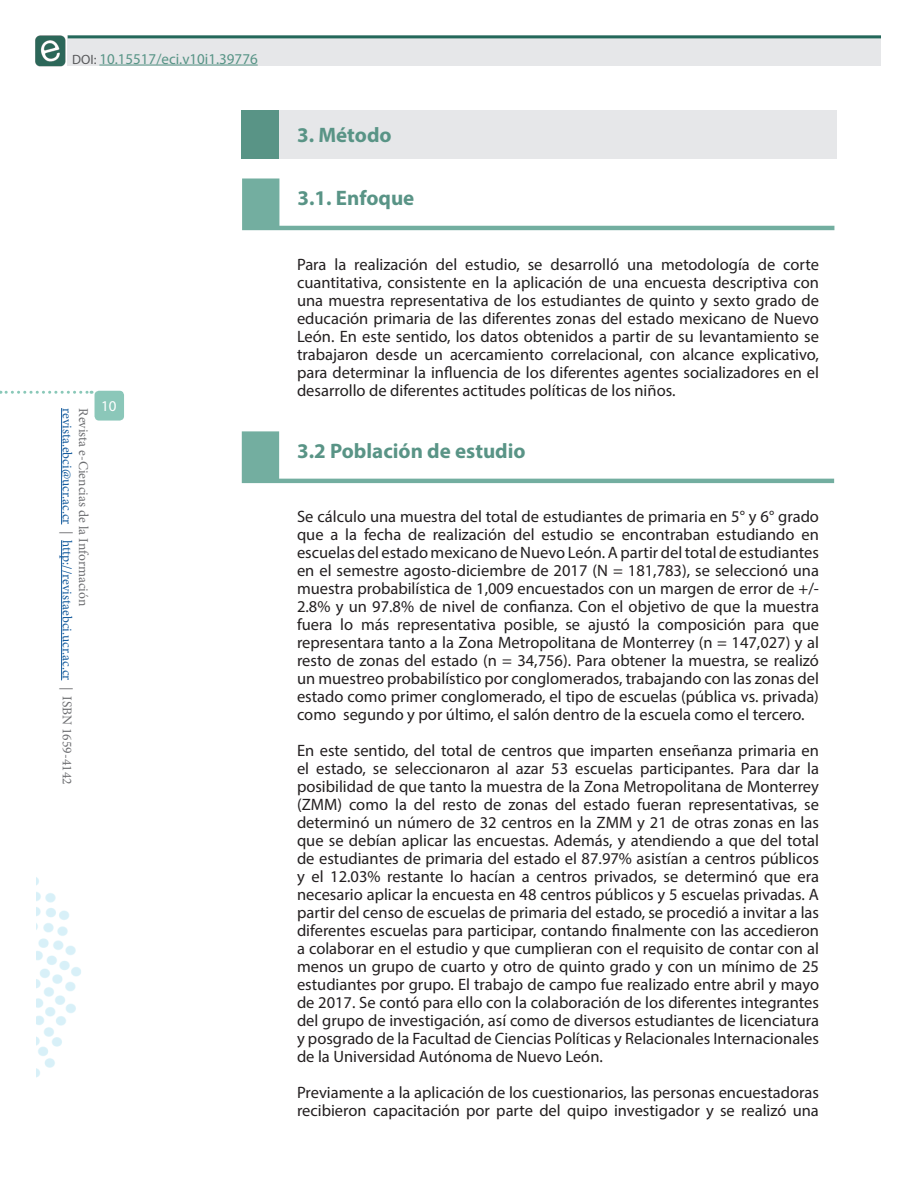
<style>
.page{position:relative;width:918px;height:1188px;background:#fff}
.page>*{position:absolute;margin:0;border:0;box-sizing:border-box;transform-origin:0 0}
.Encabezado_Nivel_1{font:700 21px "Myriad Pro";color:#599486}
.Texto_simple{font:16.5px/18px "Myriad Pro";color:#231f20;text-align:justify}
.t1{font:15px "Myriad Pro";color:#579486}
.t2{font:15px "Myriad Pro";color:#fff}
.t3{font:13.5px/16.2px "Minion Pro";color:#6c6d70}
.t4{font:13.5px "Minion Pro";color:#175d9e}
.s1{font-size:13.5px;color:#57585a}
.s2{color:#175d9e}
</style>
<div class="page">
<img style="left:35px;top:35px;width:33px;height:32px">
<div style="left:68px;top:35px;width:813px;height:31px;background:#e6e7e9"></div>
<hr style="left:99px;top:65px;width:159px;height:1px;background:#579486">
<hr style="left:68px;top:35px;width:813px;height:3px;background:#23685a">
<svg style="left:0;top:391px;width:92px;height:3px"></svg>
<hr style="left:61px;top:408px;width:1px;height:116px;background:#175d9e">
<hr style="left:61px;top:540px;width:1px;height:140px;background:#175d9e">
<div style="left:95px;top:391px;width:29px;height:30px;background:#8bc7b9;border-radius:4px"></div>
<img style="left:36px;top:877px;width:45px;height:201px">
<div style="left:241px;top:110px;width:38px;height:49px;background:#599486"></div>
<div style="left:279px;top:110px;width:558px;height:49px;background:#e6e7e9"></div>
<svg style="left:242px;top:178px;width:592px;height:52px"></svg>
<svg style="left:242px;top:431px;width:592px;height:52px"></svg>
<p class="t1" style="left:72px;top:49px;width:187px"><span class="s1">DOI:</span> 10.15517/eci.v10i1.39776</p>
<p class="t4" style="left:76px;top:408px;width:118px;rotate:90deg">revista.ebci@ucr.ac.cr</p>
<p class="t3" style="left:91px;top:531px;width:256px;text-indent:-122px;rotate:90deg">Revista e-Ciencias de la Información<br>| <span class="s2">http://revistaebci.ucr.ac.cr</span> | ISBN 1659-4142</p>
<p class="t2" style="left:101px;top:397px;width:17px">10</p>
<p class="Encabezado_Nivel_1" style="left:297px;top:121px;width:96px">3. Método</p>
<p class="Encabezado_Nivel_1" style="left:297px;top:184px;width:118px">3.1. Enfoque</p>
<p class="Texto_simple" style="left:297px;top:255px;width:524px">Para la realización del estudio, se desarrolló una metodología de corte cuantitativa, consistente en la aplicación de una encuesta descriptiva con una muestra representativa de los estudiantes de quinto y sexto grado de educación primaria de las diferentes zonas del estado mexicano de Nuevo León. En este sentido, los datos obtenidos a partir de su levantamiento se trabajaron desde un acercamiento correlacional, con alcance explicativo, para determinar la influencia de los diferentes agentes socializadores en el desarrollo de diferentes actitudes políticas de los niños.</p>
<p class="Encabezado_Nivel_1" style="left:297px;top:437px;width:230px">3.2 Población de estudio</p>
<p class="Texto_simple" style="left:297px;top:507px;width:524px">Se cálculo una muestra del total de estudiantes de primaria en 5° y 6° grado que a la fecha de realización del estudio se encontraban estudiando en escuelas del estado mexicano de Nuevo León. A partir del total de estudiantes en el semestre agosto-diciembre de 2017 (N = 181,783), se seleccionó una muestra probabilística de 1,009 encuestados con un margen de error de +/- 2.8% y un 97.8% de nivel de confianza. Con el objetivo de que la muestra fuera lo más representativa posible, se ajustó la composición para que representara tanto a la Zona Metropolitana de Monterrey (n = 147,027) y al resto de zonas del estado (n = 34,756). Para obtener la muestra, se realizó un muestreo probabilístico por conglomerados, trabajando con las zonas del estado como primer conglomerado, el tipo de escuelas (pública vs. privada) como segundo y por último, el salón dentro de la escuela como el tercero.</p>
<p class="Texto_simple" style="left:297px;top:741px;width:524px">En este sentido, del total de centros que imparten enseñanza primaria en el estado, se seleccionaron al azar 53 escuelas participantes. Para dar la posibilidad de que tanto la muestra de la Zona Metropolitana de Monterrey (ZMM) como la del resto de zonas del estado fueran representativas, se determinó un número de 32 centros en la ZMM y 21 de otras zonas en las que se debían aplicar las encuestas. Además, y atendiendo a que del total de estudiantes de primaria del estado el 87.97% asistían a centros públicos y el 12.03% restante lo hacían a centros privados, se determinó que era necesario aplicar la encuesta en 48 centros públicos y 5 escuelas privadas. A partir del censo de escuelas de primaria del estado, se procedió a invitar a las diferentes escuelas para participar, contando finalmente con las accedieron a colaborar en el estudio y que cumplieran con el requisito de contar con al menos un grupo de cuarto y otro de quinto grado y con un mínimo de 25 estudiantes por grupo. El trabajo de campo fue realizado entre abril y mayo de 2017. Se contó para ello con la colaboración de los diferentes integrantes del grupo de investigación, así como de diversos estudiantes de licenciatura y posgrado de la Facultad de Ciencias Políticas y Relacionales Internacionales de la Universidad Autónoma de Nuevo León.</p>
<p class="Texto_simple" style="left:297px;top:1083px;width:523px">Previamente a la aplicación de los cuestionarios, las personas encuestadoras recibieron capacitación por parte del quipo investigador y se realizó una</p>
</div>
